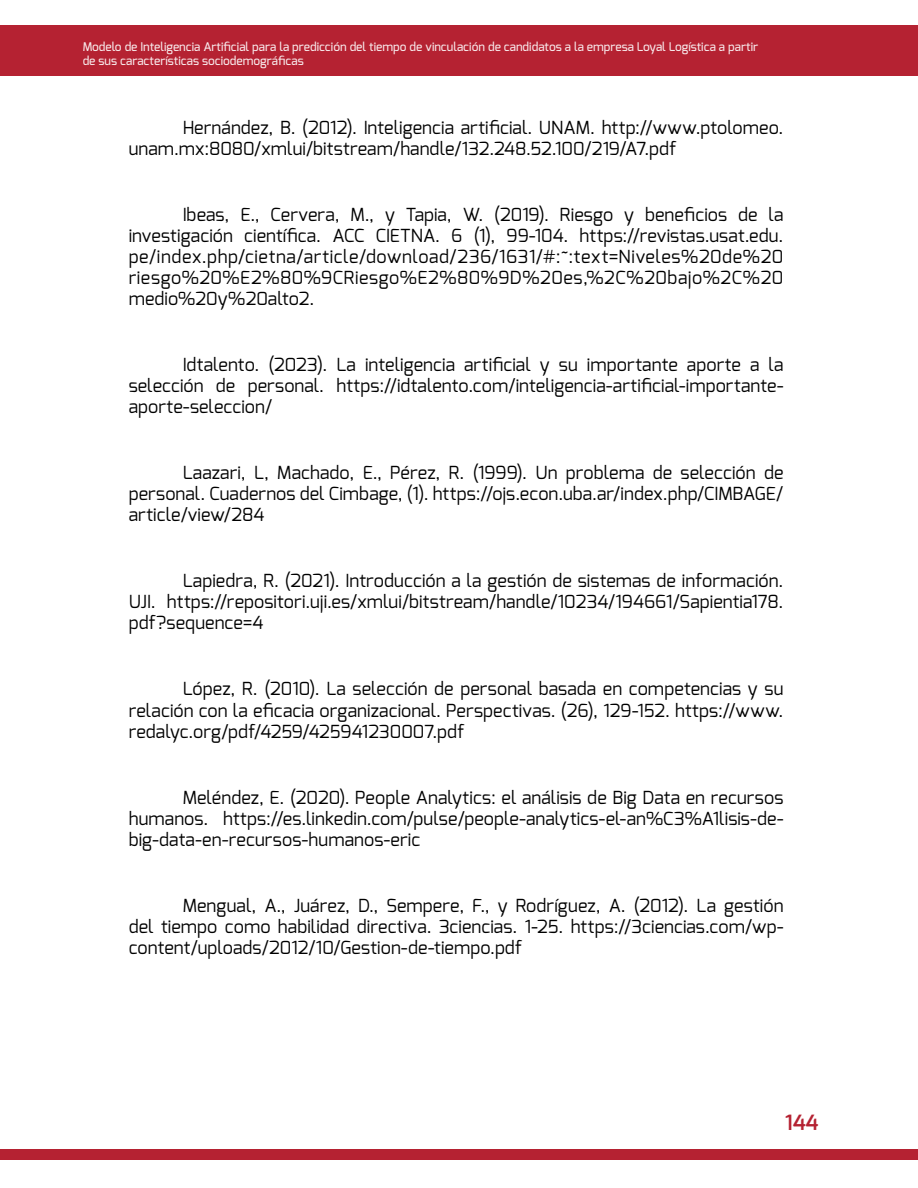
<style>
.page{position:relative;width:918px;height:1188px;background:#fff}
.page>*{position:absolute;margin:0;border:0;box-sizing:border-box;transform-origin:0 0}
.t1{font:600 21px "Exo";color:#b52232}
.t2{font:18px/21px "Exo";letter-spacing:.005em;color:#000;text-align:justify}
.t3{font:500 12px/14.4px "Exo";color:#fff}
</style>
<div class="page">
<div style="left:0;top:25px;width:918px;height:51px;background:#b52232"></div>
<div style="left:0;top:1150px;width:918px;height:10px;background:#b52232"></div>
<p class="t3" style="left:82px;top:39px;width:677px">Modelo de Inteligencia Artificial para la predicción del tiempo de vinculación de candidatos a la empresa Loyal Logística a partir de sus características sociodemográficas</p>
<p class="t2" style="left:129px;top:117px;width:656px;text-indent:54px">Hernández, B. (2012). Inteligencia artificial. UNAM. http://www.ptolomeo. unam.mx:8080/xmlui/bitstream/handle/132.248.52.100/219/A7.pdf</p>
<p class="t2" style="left:129px;top:204px;width:656px;text-indent:54px">Ibeas, E., Cervera, M., y Tapia, W. (2019). Riesgo y beneficios de la investigación científica. ACC CIETNA. 6 (1), 99-104. https://revistas.usat.edu. pe/index.php/cietna/article/download/236/1631/#:~:text=Niveles%20de%20 riesgo%20%E2%80%9CRiesgo%E2%80%9D%20es,%2C%20bajo%2C%20 medio%20y%20alto2.</p>
<p class="t2" style="left:129px;top:354px;width:656px;text-indent:54px">Idtalento. (2023). La inteligencia artificial y su importante aporte a la selección de personal. https://idtalento.com/inteligencia-artificial-importante&shy;aporte-seleccion/</p>
<p class="t2" style="left:129px;top:462px;width:656px;text-indent:54px">Laazari, L, Machado, E., Pérez, R. (1999). Un problema de selección de personal. Cuadernos del Cimbage, (1). https://ojs.econ.uba.ar/index.php/CIMBAGE/ article/view/284</p>
<p class="t2" style="left:129px;top:570px;width:656px;text-indent:54px">Lapiedra, R. (2021). Introducción a la gestión de sistemas de información.<br>UJI. https://repositori.uji.es/xmlui/bitstream/handle/10234/194661/Sapientia178. pdf?sequence=4</p>
<p class="t2" style="left:129px;top:678px;width:656px;text-indent:54px">López, R. (2010). La selección de personal basada en competencias y su relación con la eficacia organizacional. Perspectivas. (26), 129-152. https://www. redalyc.org/pdf/4259/425941230007.pdf</p>
<p class="t2" style="left:129px;top:786px;width:656px;text-indent:54px">Meléndez, E. (2020). People Analytics: el análisis de Big Data en recursos humanos. https://es.linkedin.com/pulse/people-analytics-el-an%C3%A1lisis-de&shy;big-data-en-recursos-humanos-eric</p>
<p class="t2" style="left:129px;top:894px;width:656px;text-indent:54px">Mengual, A., Juárez, D., Sempere, F., y Rodríguez, A. (2012). La gestión del tiempo como habilidad directiva. 3ciencias. 1-25. https://3ciencias.com/wp&shy;content/uploads/2012/10/Gestion-de-tiempo.pdf</p>
<p class="t1" style="left:785px;top:1109px;width:35px">144</p>
</div>
